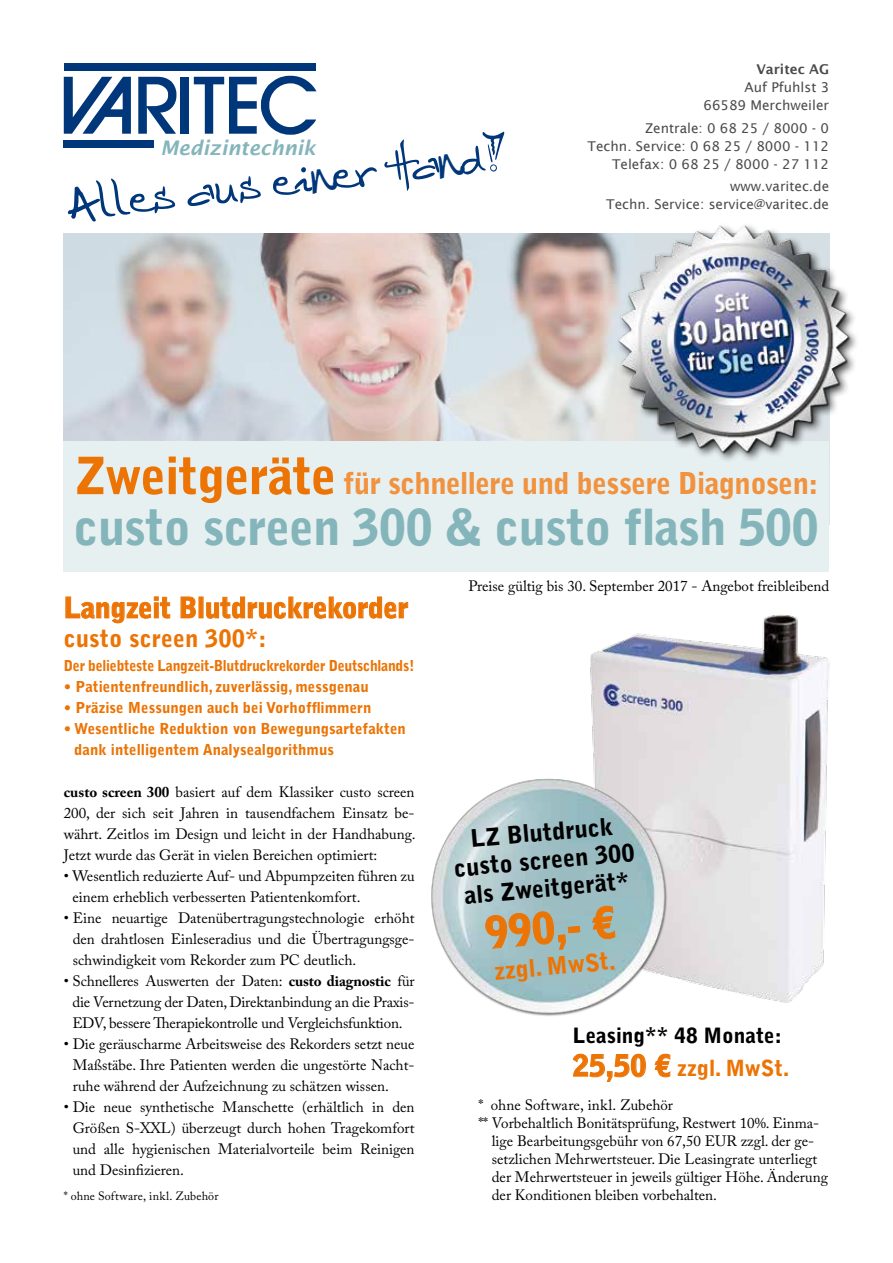
<style>
.page{position:relative;width:893px;height:1263px;background:#fff}
.page>*{position:absolute;margin:0;border:0;box-sizing:border-box;transform-origin:0 0}
.t1{font:900 49.5px "Bell Gothic Std";letter-spacing:-.02em;color:#84b5bb}
.t2{font:45.9px "Stellina";color:#00377a}
.t3{font:900 42px "Bell Gothic Std";color:#ec7405}
.t4{font:900 30px "Bell Gothic Std";letter-spacing:-.02em;color:#f1923f}
.t5{font:900 28.5px "Bell Gothic Std";letter-spacing:-.01em;color:#ec7405}
.t6{font:900 24px/28px "Bell Gothic Std";color:#000;text-align:center}
.t7{font:900 24px "Bell Gothic Std";color:#ec7405}
.t8{font:900 22.05px "Bell Gothic Std";color:#ec7405}
.t9{font:900 21px "Bell Gothic Std";color:#000}
.t10{font:italic 600 20.1px "Lucida Sans";color:#84b5bb}
.t11{font:15px/21px "Adobe Caslon Pro";color:#000;text-align:justify}
.t12{font:900 15px/21px "Bell Gothic Std";color:#ec7405}
.t13{font:900 15px "Bell Gothic Std";letter-spacing:-.02em;color:#ec7405;scale:.94 1}
.t14{font:13.5px/18px "Lucida Sans";color:#4b4b4d;text-align:right}
.t15{font:600 13.5px "Lucida Sans";color:#4b4b4d}
.t16{font:12px "Adobe Caslon Pro";letter-spacing:.02em;color:#000}
.s1{font-family:"Moan Hand"}
.s2{font-family:"Tehzeta";font-size:42.75px}
.s3{font-size:51px;color:#ec7405}
.s4{font-weight:700}
.s5{font-size:29.55px}
</style>
<div class="page">
<img style="left:64px;top:234px;width:547px;height:207px">
<div style="left:64px;top:141px;width:90px;height:7px;background:#00377a"></div>
<svg style="left:138px;top:77px;width:38px;height:57px"></svg>
<svg style="left:64px;top:77px;width:67px;height:57px"></svg>
<div style="left:181px;top:77px;width:8px;height:57px;background:#00377a"></div>
<svg style="left:194px;top:76px;width:122px;height:59px"></svg>
<div style="left:64px;top:64px;width:251px;height:7px;background:#00377a"></div>
<svg style="left:65px;top:596px;width:105px;height:28px"></svg>
<svg style="left:180px;top:596px;width:16px;height:23px"></svg>
<svg style="left:206px;top:596px;width:202px;height:23px"></svg>
<div style="left:64px;top:441px;width:765px;height:131px;background:#e7f0f1"></div>
<img style="left:590px;top:615px;width:239px;height:388px">
<svg style="left:572px;top:1053px;width:74px;height:29px"></svg>
<svg style="left:654px;top:1053px;width:17px;height:24px"></svg>
<img style="left:432px;top:778px;width:235px;height:238px">
<svg style="left:485px;top:911px;width:96px;height:39px;background:#a8b6ac"></svg>
<svg style="left:592px;top:906px;width:24px;height:33px"></svg>
<img style="left:611px;top:224px;width:246px;height:239px">
<h2 class="t2" style="left:63px;top:180px;width:447px;rotate:-7deg"><span class="s1">A</span>lles aus ei<span class="s2">n</span>er Ha<span class="s2">n</span>d!</h2>
<h3 class="t10" style="left:161px;top:136px;width:157px">Medizintechnik</h3>
<p class="t15" style="left:756px;top:62px;width:74px">Varitec AG</p>
<p class="t14" style="left:703px;top:78px;width:127px">Auf Pfuhlst 3<br>66589 Merchweiler</p>
<p class="t14" style="left:588px;top:119px;width:243px">Zentrale: 0 68 25 / 8000 - 0<br>Techn. Service: 0 68 25 / 8000 - 112<br>Telefax: 0 68 25 / 8000 - 27 112</p>
<p class="t14" style="left:606px;top:177px;width:224px">www.varitec.de<br>Techn. Service: service@varitec.de</p>
<h3 class="t4" style="left:75px;top:466px;width:745px"><span class="s3">Zweitgeräte</span> für schnellere und bessere Diagnosen:</h3>
<h1 class="t1" style="left:74px;top:498px;width:746px">custo screen 300 &amp; custo flash 500</h1>
<h3 class="t5" style="left:64px;top:591px;width:346px">Langzeit Blutdruckrekorder</h3>
<h3 class="t7" style="left:64px;top:624px;width:204px">custo screen 300*:</h3>
<p class="t13" style="left:64px;top:656px;width:375px">Der beliebteste Langzeit-Blutdruckrekorder Deutschlands!</p>
<p class="t12" style="left:64px;top:676px;width:306px">• Patientenfreundlich, zuverlässig, messgenau</p>
<p class="t12" style="left:64px;top:697px;width:309px">• Präzise Messungen auch bei Vorhofflimmern</p>
<p class="t12" style="left:74px;top:718px;width:333px;text-indent:-10px">• Wesentliche Reduktion von Bewegungsartefakten dank intelligentem Analysealgorithmus</p>
<p class="t11" style="left:64px;top:781px;width:353px"><span class="s4">custo screen 300</span> basiert auf dem Klassiker custo screen 200, der sich seit Jahren in tausendfachem Einsatz be&shy;währt. Zeitlos im Design und leicht in der Handhabung.<br>Jetzt wurde das Gerät in vielen Bereichen optimiert:</p>
<p class="t11" style="left:72px;top:865px;width:344px;text-indent:-9px">• Wesentlich reduzierte Auf- und Abpumpzeiten führen zu einem erheblich verbesserten Patientenkomfort.</p>
<p class="t11" style="left:73px;top:907px;width:343px;text-indent:-9px">• Eine neuartige Datenübertragungstechnologie erhöht den drahtlosen Einleseradius und die Übertragungsge&shy;schwindigkeit vom Rekorder zum PC deutlich.</p>
<p class="t11" style="left:64px;top:970px;width:352px;text-align:center">• Schnelleres Auswerten der Daten: <span class="s4">custo diagnostic</span> für die Vernetzung der Daten, Direktanbindung an die Praxis-<br>EDV, bessere Therapiekontrolle und Vergleichsfunktion.</p>
<p class="t11" style="left:73px;top:1033px;width:343px;text-indent:-9px">• Die geräuscharme Arbeitsweise des Rekorders setzt neue Maßstäbe. Ihre Patienten werden die ungestörte Nacht&shy;ruhe während der Aufzeichnung zu schätzen wissen.</p>
<p class="t11" style="left:73px;top:1096px;width:343px;text-indent:-9px">• Die neue synthetische Manschette (erhältlich in den Größen S-XXL) überzeugt durch hohen Tragekomfort und alle hygienischen Materialvorteile beim Reinigen und Desinfizieren.</p>
<p class="t16" style="left:64px;top:1189px;width:156px">* ohne Software, inkl. Zubehör</p>
<p class="t11" style="left:468px;top:576px;width:362px">Preise gültig bis 30. September 2017 - Angebot freibleibend</p>
<h3 class="t6" style="left:450px;top:826px;width:183px;rotate:-5deg">LZ Blutdruck custo screen 300 als Zweitgerät*</h3>
<h3 class="t3" style="left:483px;top:909px;width:132px;rotate:-5deg">990,- €</h3>
<h3 class="t7" style="left:493px;top:957px;width:123px;rotate:-5deg">zzgl. MwSt.</h3>
<h3 class="t9" style="left:573px;top:1023px;width:210px">Leasing** 48 Monate:</h3>
<h3 class="t8" style="left:573px;top:1055px;width:218px"><span class="s5">25,50 €</span> zzgl. MwSt.</h3>
<p class="t11" style="left:478px;top:1094px;width:196px">* ohne Software, inkl. Zubehör</p>
<p class="t11" style="left:478px;top:1112px;width:342px">** Vorbehaltlich Bonitätsprüfung, Restwert 10%. Einma-</p>
<p class="t11" style="left:492px;top:1130px;width:324px">lige Bearbeitungsgebühr von 67,50 EUR zzgl. der ge-</p>
<p class="t11" style="left:492px;top:1148px;width:327px">setzlichen Mehrwertsteuer. Die Leasingrate unterliegt</p>
<p class="t11" style="left:492px;top:1166px;width:338px">der Mehrwertsteuer in jeweils gültiger Höhe. Änderung</p>
<p class="t11" style="left:492px;top:1184px;width:227px">der Konditionen bleiben vorbehalten.</p>
</div>
